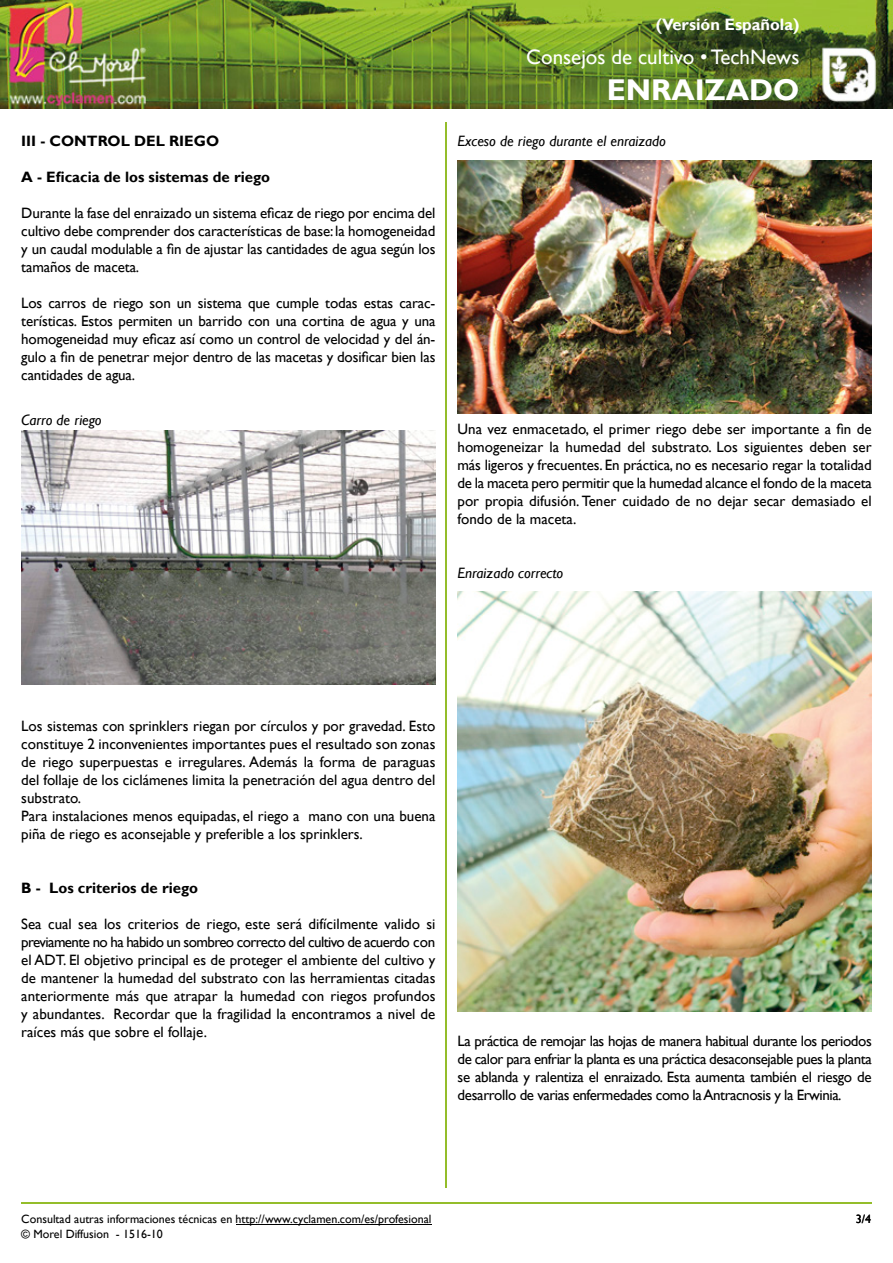
<style>
.page{position:relative;width:893px;height:1263px;background:#fff}
.page>*{position:absolute;margin:0;border:0;box-sizing:border-box;transform-origin:0 0}
.t1{font:700 30px "Gill Sans";color:#fff}
.t2{font:21px "Gill Sans";color:#fff}
.t3{font:700 16.5px "Gill Sans";color:#fff}
.t4{font:15px/18px "Gill Sans";color:#000;text-align:justify}
.t5{font:700 15px "Gill Sans";color:#000}
.t6{font:italic 15px "Gill Sans";color:#000}
.t7{font:12px/14.4px "Gill Sans";color:#000}
.t8{font:12px "Gill Sans";color:#000}
</style>
<div class="page">
<img style="left:0;top:0;width:893px;height:108px">
<img style="left:21px;top:431px;width:414px;height:254px">
<img style="left:458px;top:160px;width:414px;height:254px">
<img style="left:458px;top:591px;width:414px;height:420px">
<hr style="left:21px;top:1202px;width:851px;height:1px;background:#94bd2a">
<hr style="left:446px;top:122px;width:1px;height:1065px;background:#94bd2a">
<hr style="left:236px;top:1224px;width:196px;height:1px;background:#000">
<p class="t3" style="left:656px;top:14px;width:145px">(Versión Española)</p>
<p class="t5" style="left:21px;top:132px;width:199px">III - CONTROL DEL RIEGO</p>
<p class="t5" style="left:21px;top:168px;width:250px">A - Eficacia de los sistemas de riego</p>
<p class="t4" style="left:21px;top:204px;width:416px">Durante la fase del enraizado un sistema eficaz de riego por encima del cultivo debe comprender dos características de base: la homogeneidad y un caudal modulable a fin de ajustar las cantidades de agua según los tamaños de maceta.</p>
<p class="t4" style="left:21px;top:294px;width:416px">Los carros de riego son un sistema que cumple todas estas carac&shy;terísticas. Estos permiten un barrido con una cortina de agua y una homogeneidad muy eficaz así como un control de velocidad y del án&shy;gulo a fin de penetrar mejor dentro de las macetas y dosificar bien las cantidades de agua.</p>
<p class="t6" style="left:21px;top:411px;width:82px">Carro de riego</p>
<h2 class="t2" style="left:526px;top:44px;width:275px">Consejos de cultivo • TechNews</h2>
<h1 class="t1" style="left:607px;top:72px;width:194px">ENRAIZADO</h1>
<p class="t6" style="left:458px;top:132px;width:210px">Exceso de riego durante el enraizado</p>
<p class="t4" style="left:458px;top:420px;width:416px">Una vez enmacetado, el primer riego debe ser importante a fin de homogeneizar la humedad del substrato. Los siguientes deben ser más ligeros y frecuentes. En práctica, no es necesario regar la totalidad de la maceta pero permitir que la humedad alcance el fondo de la maceta por propia difusión. Tener cuidado de no dejar secar demasiado el fondo de la maceta.</p>
<p class="t6" style="left:458px;top:564px;width:107px">Enraizado correcto</p>
<p class="t4" style="left:21px;top:717px;width:416px;text-align:left">Los sistemas con sprinklers riegan por círculos y por gravedad. Esto constituye 2 inconvenientes importantes pues el resultado son zonas de riego superpuestas e irregulares. Además la forma de paraguas del follaje de los ciclámenes limita la penetración del agua dentro del substrato.<br>Para instalaciones menos equipadas, el riego a mano con una buena piña de riego es aconsejable y preferible a los sprinklers.</p>
<p class="t5" style="left:21px;top:879px;width:178px">B - Los criterios de riego</p>
<p class="t4" style="left:21px;top:915px;width:416px">Sea cual sea los criterios de riego, este será difícilmente valido si previamente no ha habido un sombreo correcto del cultivo de acuerdo con el ADT. El objetivo principal es de proteger el ambiente del cultivo y de mantener la humedad del substrato con las herramientas citadas anteriormente más que atrapar la humedad con riegos profundos y abundantes. Recordar que la fragilidad la encontramos a nivel de raíces más que sobre el follaje.</p>
<p class="t4" style="left:458px;top:1032px;width:416px">La práctica de remojar las hojas de manera habitual durante los periodos de calor para enfriar la planta es una práctica desaconsejable pues la planta se ablanda y ralentiza el enraizado. Esta aumenta también el riesgo de desarrollo de varias enfermedades como la Antracnosis y la Erwinia.</p>
<p class="t7" style="left:21px;top:1212px;width:412px">Consultad autras informaciones técnicas en http://www.cyclamen.com/es/profesional © Morel Diffusion - 1516-10</p>
<p class="t8" style="left:856px;top:1212px;width:17px">3/4</p>
</div>
